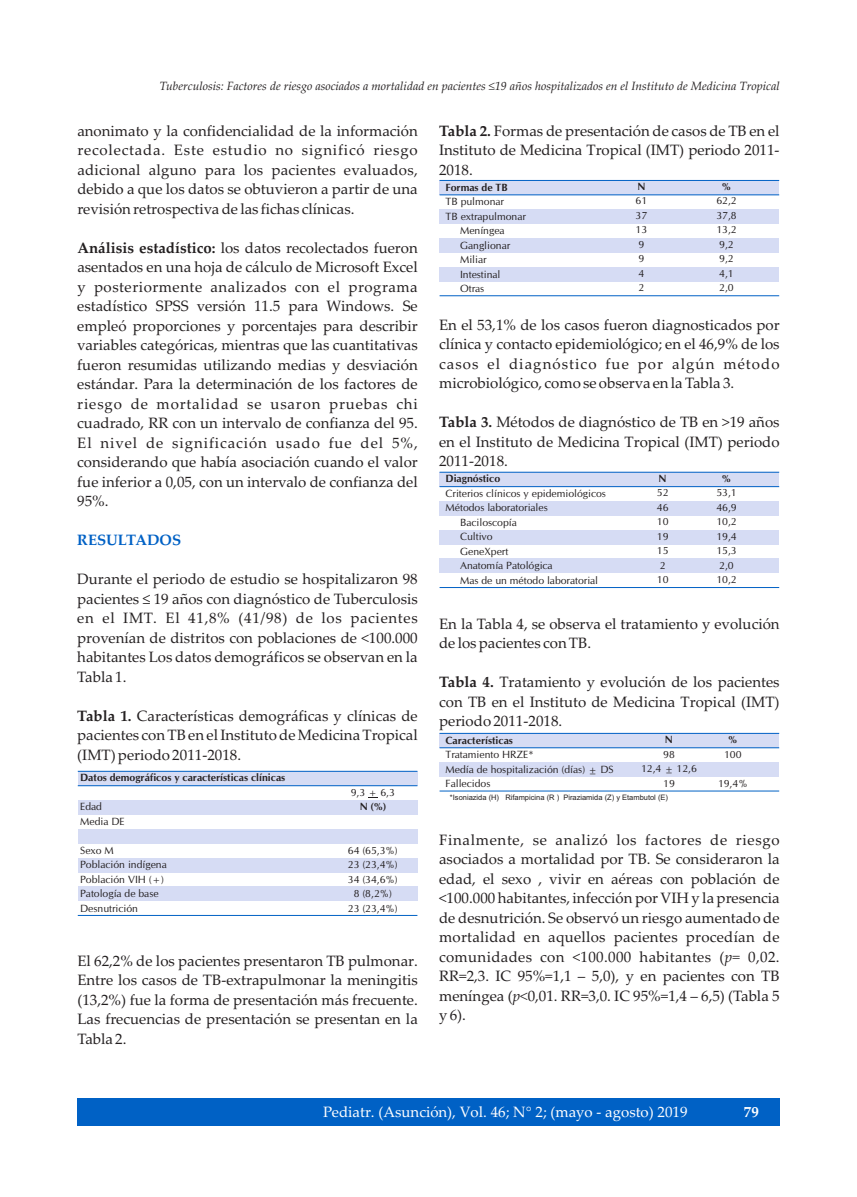
<style>
.page{position:relative;width:857px;height:1197px;background:#fff}
.page>*{position:absolute;margin:0;border:0;box-sizing:border-box;transform-origin:0 0}
.t1{font:15px/19.5px "Palatino Linotype";color:#231f20;text-align:justify}
.t2{font:15px "Palatino Linotype";color:#fff}
.t3{font:700 15px "Palatino Linotype";color:#0061c5}
.t4{font:700 15px "Palatino Linotype";color:#fff}
.t5{font:italic 12px "Palatino Linotype";color:#231f20}
.t6{font:10.5px/14.5px "CG Omega";color:#231f20}
.t7{font:700 10.5px "CG Omega";color:#231f20}
.t8{font:7.5px "Arial";color:#231f20}
.s1{font-weight:700}
.s2{font-style:italic}
</style>
<div class="page">
<div style="left:77px;top:1098px;width:702px;height:28px;background:#0061c5"></div>
<div style="left:78px;top:771px;width:339px;height:14px;background:#d6dcf4"></div>
<div style="left:78px;top:800px;width:339px;height:14px;background:#d6dcf4"></div>
<div style="left:78px;top:828px;width:339px;height:15px;background:#d6dcf4"></div>
<div style="left:78px;top:857px;width:339px;height:15px;background:#d6dcf4"></div>
<div style="left:78px;top:886px;width:339px;height:15px;background:#d6dcf4"></div>
<hr style="left:78px;top:914px;width:339px;height:1px;background:#0061c5">
<hr style="left:78px;top:785px;width:339px;height:1px;background:#0061c5">
<hr style="left:78px;top:770px;width:339px;height:1px;background:#0061c5">
<div style="left:439px;top:180px;width:339px;height:15px;background:#d6dcf4"></div>
<div style="left:439px;top:209px;width:339px;height:15px;background:#d6dcf4"></div>
<div style="left:439px;top:238px;width:339px;height:14px;background:#d6dcf4"></div>
<div style="left:439px;top:267px;width:339px;height:14px;background:#d6dcf4"></div>
<hr style="left:439px;top:295px;width:339px;height:1px;background:#0061c5">
<hr style="left:439px;top:194px;width:339px;height:1px;background:#0061c5">
<hr style="left:439px;top:180px;width:339px;height:1px;background:#0061c5">
<div style="left:439px;top:472px;width:339px;height:14px;background:#d6dcf4"></div>
<div style="left:439px;top:501px;width:339px;height:14px;background:#d6dcf4"></div>
<div style="left:439px;top:530px;width:339px;height:14px;background:#d6dcf4"></div>
<div style="left:439px;top:558px;width:339px;height:15px;background:#d6dcf4"></div>
<hr style="left:439px;top:587px;width:339px;height:1px;background:#0061c5">
<hr style="left:439px;top:486px;width:339px;height:1px;background:#0061c5">
<hr style="left:439px;top:472px;width:339px;height:1px;background:#0061c5">
<div style="left:439px;top:733px;width:339px;height:14px;background:#d6dcf4"></div>
<div style="left:439px;top:762px;width:339px;height:14px;background:#d6dcf4"></div>
<hr style="left:439px;top:790px;width:339px;height:1px;background:#0061c5">
<hr style="left:439px;top:747px;width:339px;height:1px;background:#0061c5">
<hr style="left:439px;top:733px;width:339px;height:1px;background:#0061c5">
<p class="t5" style="left:160px;top:81px;width:621px">Tuberculosis: Factores de riesgo asociados a mortalidad en pacientes ≤19 años hospitalizados en el Instituto de Medicina Tropical</p>
<p class="t1" style="left:77px;top:122px;width:342px">anonimato y la confidencialidad de la información recolectada. Este estudio no significó riesgo adicional alguno para los pacientes evaluados, debido a que los datos se obtuvieron a partir de una revisión retrospectiva de las fichas clínicas.</p>
<p class="t1" style="left:77px;top:239px;width:342px"><span class="s1">Análisis estadístico:</span> los datos recolectados fueron asentados en una hoja de cálculo de Microsoft Excel y posteriormente analizados con el programa estadístico SPSS versión 11.5 para Windows. Se empleó proporciones y porcentajes para describir variables categóricas, mientras que las cuantitativas fueron resumidas utilizando medias y desviación estándar. Para la determinación de los factores de riesgo de mortalidad se usaron pruebas chi cuadrado, RR con un intervalo de confianza del 95.<br>El nivel de significación usado fue del 5%, considerando que había asociación cuando el valor fue inferior a 0,05, con un intervalo de confianza del 95%.</p>
<p class="t3" style="left:77px;top:534px;width:105px">RESULTADOS</p>
<p class="t1" style="left:77px;top:571px;width:342px">Durante el periodo de estudio se hospitalizaron 98 pacientes ≤ 19 años con diagnóstico de Tuberculosis en el IMT. El 41,8% (41/98) de los pacientes provenían de distritos con poblaciones de &lt;100.000 habitantes Los datos demográficos se observan en la Tabla 1.</p>
<p class="t1" style="left:77px;top:707px;width:342px"><span class="s1">Tabla 1.</span> Características demográficas y clínicas de pacientes con TB en el Instituto de Medicina Tropical (IMT) periodo 2011-2018.</p>
<p class="t7" style="left:80px;top:773px;width:206px">Datos demográficos y características clínicas</p>
<p class="t6" style="left:80px;top:800px;width:46px">Edad<br>Media DE</p>
<p class="t6" style="left:80px;top:843px;width:88px">Sexo M<br>Población indígena<br>Población VIH (+)<br>Patología de base<br>Desnutrición</p>
<p class="t6" style="left:350px;top:785px;width:46px">9,3 + 6,3</p>
<p class="t7" style="left:359px;top:802px;width:28px">N (%)</p>
<p class="t6" style="left:348px;top:843px;width:51px;text-align:center">64 (65,3%)<br>23 (23,4%)<br>34 (34,6%)<br>8 (8,2%)<br>23 (23,4%)</p>
<p class="t1" style="left:77px;top:952px;width:342px">El 62,2% de los pacientes presentaron TB pulmonar.<br>Entre los casos de TB-extrapulmonar la meningitis (13,2%) fue la forma de presentación más frecuente.<br>Las frecuencias de presentación se presentan en la Tabla 2.</p>
<p class="t1" style="left:439px;top:122px;width:342px"><span class="s1">Tabla 2.</span> Formas de presentación de casos de TB en el Instituto de Medicina Tropical (IMT) periodo 2011- 2018.</p>
<p class="t7" style="left:445px;top:183px;width:64px">Formas de TB</p>
<p class="t6" style="left:445px;top:195px;width:60px">TB pulmonar</p>
<p class="t6" style="left:445px;top:209px;width:82px">TB extrapulmonar</p>
<p class="t6" style="left:460px;top:224px;width:46px">Meníngea</p>
<p class="t6" style="left:460px;top:238px;width:52px">Ganglionar</p>
<p class="t6" style="left:460px;top:253px;width:28px">Miliar</p>
<p class="t6" style="left:460px;top:267px;width:42px">Intestinal</p>
<p class="t6" style="left:460px;top:282px;width:26px">Otras</p>
<p class="t7" style="left:637px;top:182px;width:10px">N</p>
<p class="t6" style="left:635px;top:194px;width:13px">61<br>37<br>13<br>9<br>9<br>4<br>2</p>
<p class="t7" style="left:721px;top:182px;width:11px">%</p>
<p class="t6" style="left:716px;top:194px;width:22px">62,2<br>37,8<br>13,2<br>9,2<br>9,2<br>4,1<br>2,0</p>
<p class="t1" style="left:439px;top:316px;width:342px">En el 53,1% de los casos fueron diagnosticados por clínica y contacto epidemiológico; en el 46,9% de los casos el diagnóstico fue por algún método microbiológico, como se observa en la Tabla 3.</p>
<p class="t1" style="left:439px;top:414px;width:342px"><span class="s1">Tabla 3.</span> Métodos de diagnóstico de TB en &gt;19 años en el Instituto de Medicina Tropical (IMT) periodo 2011-2018.</p>
<p class="t7" style="left:445px;top:474px;width:56px">Diagnóstico</p>
<p class="t6" style="left:445px;top:486px;width:162px">Criterios clínicos y epidemiológicos</p>
<p class="t6" style="left:445px;top:501px;width:104px">Métodos laboratoriales</p>
<p class="t6" style="left:460px;top:515px;width:58px">Baciloscopía</p>
<p class="t6" style="left:460px;top:530px;width:34px">Cultivo</p>
<p class="t6" style="left:460px;top:544px;width:50px">GeneXpert</p>
<p class="t6" style="left:460px;top:559px;width:94px">Anatomía Patológica</p>
<p class="t6" style="left:460px;top:573px;width:140px">Mas de un método laboratorial</p>
<p class="t7" style="left:658px;top:474px;width:10px">N</p>
<p class="t6" style="left:656px;top:486px;width:13px">52<br>46<br>10<br>19<br>15<br>2<br>10</p>
<p class="t7" style="left:721px;top:474px;width:11px">%</p>
<p class="t6" style="left:716px;top:486px;width:22px">53,1<br>46,9<br>10,2<br>19,4<br>15,3<br>2,0<br>10,2</p>
<p class="t1" style="left:439px;top:615px;width:342px">En la Tabla 4, se observa el tratamiento y evolución de los pacientes con TB.</p>
<p class="t1" style="left:439px;top:674px;width:342px"><span class="s1">Tabla 4.</span> Tratamiento y evolución de los pacientes con TB en el Instituto de Medicina Tropical (IMT) periodo 2011-2018.</p>
<p class="t7" style="left:445px;top:735px;width:69px">Características</p>
<p class="t6" style="left:445px;top:748px;width:169px">Tratamiento HRZE*<br>Medía de hospitalización (días) ± DS<br>Fallecidos</p>
<p class="t7" style="left:664px;top:735px;width:10px">N</p>
<p class="t6" style="left:640px;top:747px;width:57px;text-align:center">98<br>12,4 ± 12,6<br>19</p>
<p class="t8" style="left:449px;top:794px;width:219px">*Isoniazida (H) Rifampicina (R ) Piraziamida (Z) y Etambutol (E)</p>
<p class="t7" style="left:727px;top:735px;width:11px">%</p>
<p class="t6" style="left:723px;top:747px;width:19px">100</p>
<p class="t6" style="left:717px;top:776px;width:31px">19,4%</p>
<p class="t1" style="left:439px;top:831px;width:342px">Finalmente, se analizó los factores de riesgo asociados a mortalidad por TB. Se consideraron la edad, el sexo , vivir en aéreas con población de &lt;100.000 habitantes, infección por VIH y la presencia de desnutrición. Se observó un riesgo aumentado de mortalidad en aquellos pacientes procedían de comunidades con &lt;100.000 habitantes (<span class="s2">p=</span> 0,02.<br>RR=2,3. IC 95%=1,1 – 5,0), y en pacientes con TB meníngea (<span class="s2">p&lt;</span>0,01. RR=3,0. IC 95%=1,4 – 6,5) (Tabla 5 y 6).</p>
<p class="t2" style="left:323px;top:1105px;width:365px">Pediatr. (Asunción), Vol. 46; N° 2; (mayo - agosto) 2019</p>
<p class="t4" style="left:743px;top:1105px;width:16px">79</p>
</div>
